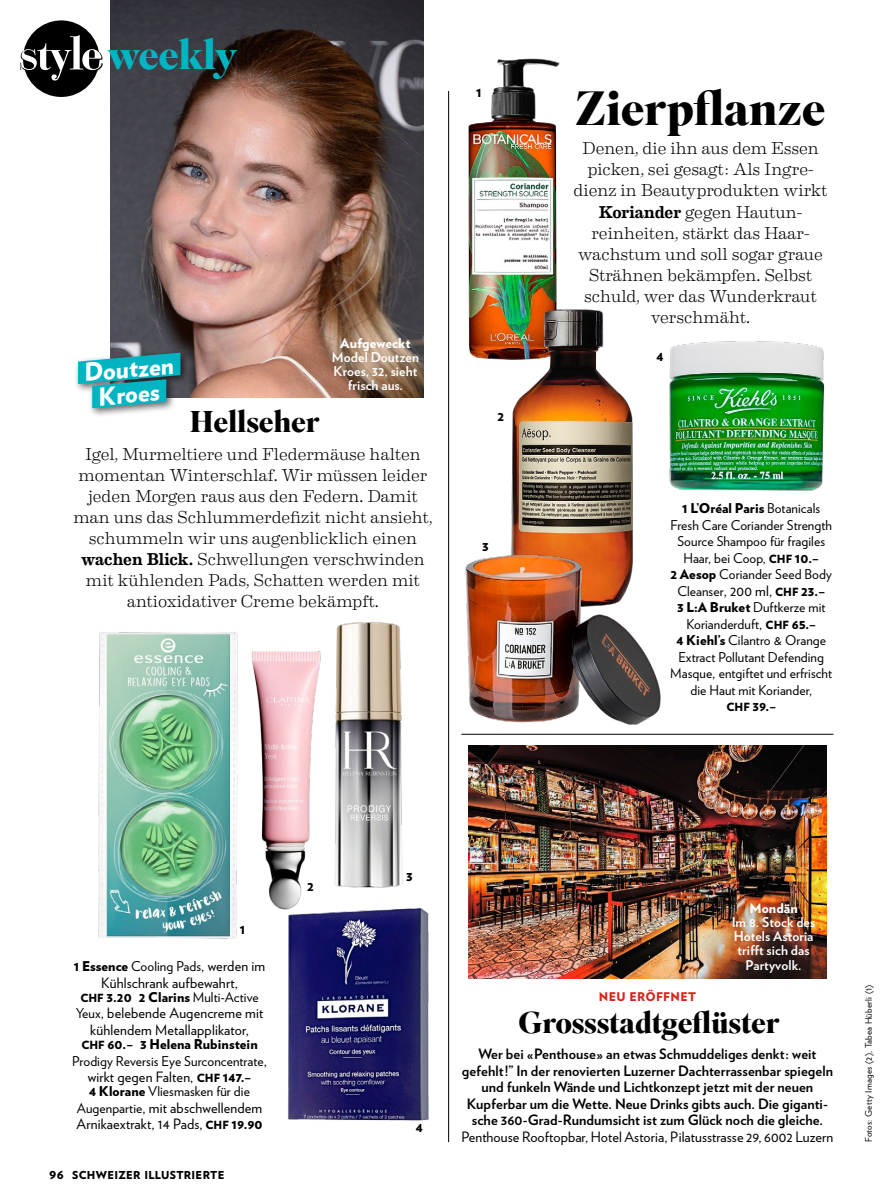
<style>
.page{position:relative;width:893px;height:1200px;background:#fff}
.page>*{position:absolute;margin:0;border:0;box-sizing:border-box;transform-origin:0 0}
._200_TitSup_32_x04_S{font:700 48px "Superior Title";letter-spacing:-.01em;color:#000}
.t1{font:700 41.25px "Superior Title";letter-spacing:-.01em;color:#00b5c1}
._200_TitSup_20_x04_S{font:700 30px "Superior Title";letter-spacing:-.01em;color:#000}
._101_Fähnli_16_5pt_t{font:900 24.75px "Verlag";color:#fff}
._910_Box_Txt_Eames_1{font:300 17.25px/21px "Eames Century Modern";letter-spacing:-.005em;color:#000;text-align:center}
._903_Box_Txt_VBold_B{font:700 14.25px/16.5px "Verlag";letter-spacing:.005em;color:#000;text-align:center}
._850___Legi_9_VBold{font:14.25px/16.5px "Verlag";letter-spacing:.01em;color:#000;text-align:center}
._903_Box_Txt_VBold_B-2{font:14.25px "Verlag";letter-spacing:.005em;color:#000}
._850___Legi_9_VBold-2{font:13.5px/16.5px "Verlag";letter-spacing:.005em;color:#000;text-align:center}
._850___Legi_9_VBold-3{font:700 13.5px/14.2px "Verlag";letter-spacing:.005em;color:#fff;text-align:center}
._850___Legi_9_VBold-4{font:900 13.5px "Verlag";letter-spacing:.005em;color:#000}
._100_Vorzeile_8pt_ro{font:900 12px "Verlag";letter-spacing:.03em;color:#d2291b}
.t2{font:900 10.95px "Verlag";letter-spacing:.025em;color:#000}
._400_Fotobyline_x12{font:9px "Verlag";letter-spacing:.025em;color:#000}
.s1{font-weight:900}
.s2{font-weight:500}
.s3{font-weight:900;font-size:11.25px}
.s4{font-size:14.25px}
.s5{font-size:11.25px}
.s6{font-weight:400}
.s7{font-size:13.5px}
.s8{font-weight:900;font-size:13.5px}
</style>
<div class="page">
<img style="left:110px;top:0;width:313px;height:397px">
<img style="left:468px;top:58px;width:92px;height:302px">
<div style="left:23px;top:20px;width:76px;height:77px;background:#000;border-radius:50%"></div>
<svg style="left:20px;top:35px;width:82px;height:46px"></svg>
<img style="left:507px;top:298px;width:126px;height:248px">
<img style="left:465px;top:546px;width:196px;height:179px">
<img style="left:669px;top:341px;width:156px;height:150px">
<img style="left:98px;top:632px;width:140px;height:307px">
<img style="left:287px;top:908px;width:142px;height:213px">
<img style="left:334px;top:622px;width:69px;height:266px">
<img style="left:251px;top:651px;width:73px;height:260px">
<svg style="left:76px;top:339px;width:127px;height:77px"></svg>
<hr style="left:461px;top:733px;width:372px;height:1px;background:#000">
<hr style="left:448px;top:91px;width:1px;height:1050px;background:#000">
<img style="left:468px;top:745px;width:359px;height:232px">
<p class="t1" style="left:107px;top:29px;width:132px">weekly</p>
<p class="_850___Legi_9_VBold-4" style="left:476px;top:81px;width:7px">1</p>
<p class="_101_Fähnli_16_5pt_t" style="left:82px;top:352px;width:92px;rotate:-5deg">Doutzen</p>
<p class="_101_Fähnli_16_5pt_t" style="left:96px;top:376px;width:63px;rotate:-5deg">Kroes</p>
<p class="_850___Legi_9_VBold-3" style="left:332px;top:335px;width:88px"><span class="s1">Aufgeweckt<br></span>Model Doutzen<br>Kroes, 32, sieht frisch aus.</p>
<p class="_200_TitSup_20_x04_S" style="left:190px;top:402px;width:132px">Hellseher</p>
<p class="_910_Box_Txt_Eames_1" style="left:73px;top:442px;width:361px">Igel, Murmeltiere und Fledermäuse halten momentan Winterschlaf. Wir müssen leider jeden Morgen raus aus den Federn. Damit man uns das Schlummerdefizit nicht ansieht, schummeln wir uns augenblicklich einen <span class="s2">wachen Blick.</span> Schwellungen verschwinden mit kühlenden Pads, Schatten werden mit antioxidativer Creme bekämpft.</p>
<p class="_850___Legi_9_VBold-4" style="left:497px;top:404px;width:8px">2</p>
<p class="_850___Legi_9_VBold-4" style="left:482px;top:534px;width:8px">3</p>
<p class="_200_TitSup_32_x04_S" style="left:575px;top:78px;width:252px">Zierpflanze</p>
<p class="_910_Box_Txt_Eames_1" style="left:573px;top:137px;width:256px">Denen, die ihn aus dem Essen picken, sei gesagt: Als Ingre&shy;dienz in Beautyprodukten wirkt<br><span class="s2">Koriander</span> gegen Hautun&shy;reinheiten, stärkt das Haar&shy;wachstum und soll sogar graue<br>Strähnen bekämpfen. Selbst schuld, wer das Wunderkraut verschmäht.</p>
<p class="_850___Legi_9_VBold-4" style="left:657px;top:345px;width:8px">4</p>
<p class="_850___Legi_9_VBold-2" style="left:670px;top:499px;width:163px"><span class="s1">1 L’Oréal Paris</span> Botanicals<br>Fresh Care Coriander Strength<br>Source Shampoo für fragiles<br>Haar, bei Coop, <span class="s3">CHF</span> <span class="s1">10.–<br>2 Aesop</span> Coriander Seed Body<br>Cleanser<span class="s4">, 200 ml,</span> <span class="s3">CHF</span> <span class="s1">23.–</span></p>
<p class="_850___Legi_9_VBold-2" style="left:670px;top:598px;width:163px"><span class="s1">3 L:A Bruket</span> Duftkerze mit<br>Korianderduft<span class="s4">,</span> <span class="s3">CHF</span> <span class="s1">65.–<br>4 Kiehl’s</span> Cilantro &amp; Orange<br>Extract Pollutant Defending<br>Masque<span class="s4">,</span> entgiftet und erfrischt die Haut mit Koriander,<br><span class="s3">CHF</span> <span class="s1">39.–</span></p>
<p class="_850___Legi_9_VBold-4" style="left:240px;top:918px;width:7px">1</p>
<p class="_850___Legi_9_VBold-2" style="left:74px;top:957px;width:193px"><span class="s1">1 Essence</span> Cooling Pads<span class="s4">, werden im</span></p>
<p class="_850___Legi_9_VBold" style="left:101px;top:973px;width:138px">Kühlschrank aufbewahrt,</p>
<p class="_850___Legi_9_VBold-4" style="left:80px;top:985px;width:180px"><span class="s5">CHF</span> 3.20 2 Clarins <span class="s6">Multi-Active</span></p>
<p class="_850___Legi_9_VBold" style="left:76px;top:1003px;width:189px"><span class="s7">Yeux</span>, belebende Augencreme mit kühlendem Metallapplikator,</p>
<p class="_850___Legi_9_VBold-2" style="left:72px;top:1035px;width:196px"><span class="s3">CHF</span> <span class="s1">60.– 3 Helena Rubinstein<br></span>Prodigy Reversis Eye Surconcentrate<span class="s4">,</span></p>
<p class="_850___Legi_9_VBold" style="left:88px;top:1067px;width:165px">wirkt gegen Falten, <span class="s3">CHF</span> <span class="s8">147.–</span></p>
<p class="_850___Legi_9_VBold-2" style="left:89px;top:1082px;width:162px"><span class="s1">4 Klorane</span> Vliesmasken für die</p>
<p class="_850___Legi_9_VBold" style="left:77px;top:1098px;width:188px;text-align:left"><span class="s7">Augenpartie</span>, mit abschwellendem<br>Arnikaextrakt, 14 Pads, <span class="s3">CHF</span> <span class="s8">19.90</span></p>
<p class="t2" style="left:49px;top:1165px;width:16px">96</p>
<p class="t2" style="left:72px;top:1165px;width:154px">SCHWEIZER ILLUSTRIERTE</p>
<p class="_850___Legi_9_VBold-4" style="left:307px;top:874px;width:8px">2</p>
<p class="_850___Legi_9_VBold-4" style="left:406px;top:864px;width:8px">3</p>
<p class="_850___Legi_9_VBold-4" style="left:416px;top:1115px;width:8px">4</p>
<p class="_850___Legi_9_VBold-3" style="left:732px;top:899px;width:85px"><span class="s1">Mondän<br></span>Im 8. Stock des<br>Hotels Astoria trifft sich das<br>Partyvolk.</p>
<p class="_200_TitSup_20_x04_S" style="left:518px;top:1003px;width:263px">Grossstadtgeflüster</p>
<p class="_100_Vorzeile_8pt_ro" style="left:599px;top:986px;width:99px">NEU ERÖFFNET</p>
<p class="_903_Box_Txt_VBold_B" style="left:462px;top:1044px;width:373px">Wer bei «Penthouse» an etwas Schmuddeliges denkt: weit gefehlt!” In der renovierten Luzerner Dachterrassenbar spiegeln und funkeln Wände und Lichtkonzept jetzt mit der neuen Kupferbar um die Wette. Neue Drinks gibts auch. Die giganti&shy;sche 360-Grad-Rundumsicht ist zum Glück noch die gleiche.</p>
<p class="_903_Box_Txt_VBold_B-2" style="left:461px;top:1125px;width:373px">Penthouse Rooftopbar, Hotel Astoria, Pilatusstrasse 29, 6002 Luzern</p>
<p class="_400_Fotobyline_x12" style="left:862px;top:1141px;width:159px;rotate:-90deg">Fotos: Getty Images (2), Tabea Hüberli (1)</p>
</div>
